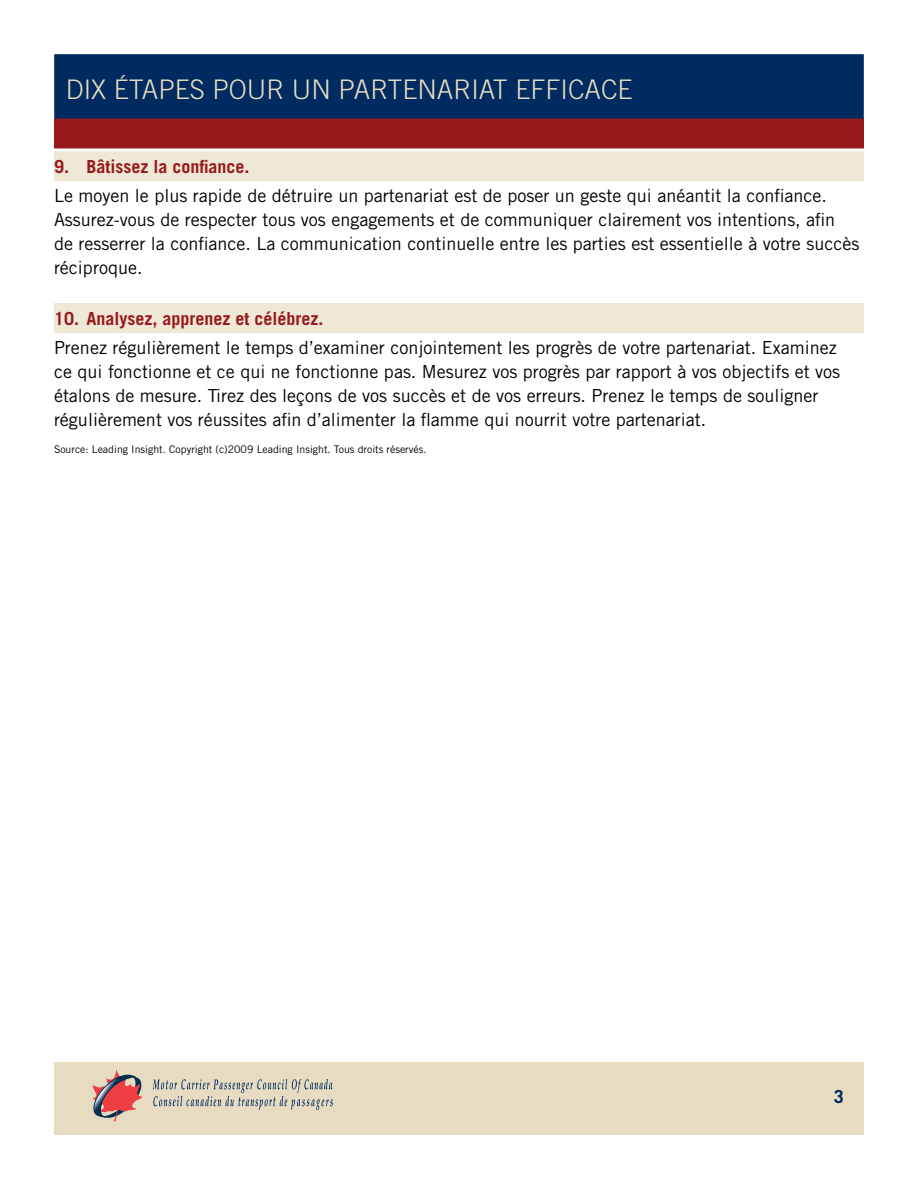
<style>
.page{position:relative;width:918px;height:1188px;background:#fff}
.page>*{position:absolute;margin:0;border:0;box-sizing:border-box;transform-origin:0 0}
.t1{font:300 27px "Trade Gothic";color:#e7dcc1}
.t2{font:18px/24px "Trade Gothic";color:#000}
.t3{font:700 18px "Trade Gothic";color:#971b1e}
.t4{font:700 18px "Trade Gothic";color:#002b60}
.t5{font:10.5px "Trade Gothic";color:#000}
</style>
<div class="page">
<div style="left:54px;top:1062px;width:810px;height:73px;background:#e7dcc1"></div>
<svg style="left:153px;top:1079px;width:180px;height:31px"></svg>
<svg style="left:92px;top:1069px;width:51px;height:53px"></svg>
<div style="left:54px;top:54px;width:810px;height:73px;background:#002b60;border:1px solid #002b60"></div>
<div style="left:54px;top:118px;width:810px;height:30px;background:#971b1e"></div>
<div style="left:54px;top:151px;width:810px;height:30px;background:#efe8d7"></div>
<div style="left:54px;top:303px;width:810px;height:30px;background:#efe8d7"></div>
<h1 class="t1" style="left:66px;top:74px;width:568px">DIX ÉTAPES POUR UN PARTENARIAT EFFICACE</h1>
<p class="t3" style="left:54px;top:155px;width:197px">9. Bâtissez la confiance.</p>
<p class="t2" style="left:54px;top:184px;width:807px">Le moyen le plus rapide de détruire un partenariat est de poser un geste qui anéantit la confiance.<br>Assurez-vous de respecter tous vos engagements et de communiquer clairement vos intentions, afin<br>de resserrer la confiance. La communication continuelle entre les parties est essentielle à votre succès réciproque.</p>
<p class="t3" style="left:54px;top:307px;width:271px">10. Analysez, apprenez et célébrez.</p>
<p class="t2" style="left:54px;top:335px;width:788px">Prenez régulièrement le temps d’examiner conjointement les progrès de votre partenariat. Examinez ce qui fonctionne et ce qui ne fonctionne pas. Mesurez vos progrès par rapport à vos objectifs et vos étalons de mesure. Tirez des leçons de vos succès et de vos erreurs. Prenez le temps de souligner régulièrement vos réussites afin d’alimenter la flamme qui nourrit votre partenariat.</p>
<p class="t5" style="left:54px;top:443px;width:374px">Source: Leading Insight. Copyright (c)2009 Leading Insight. Tous droits réservés.</p>
<p class="t4" style="left:834px;top:1086px;width:12px">3</p>
</div>
